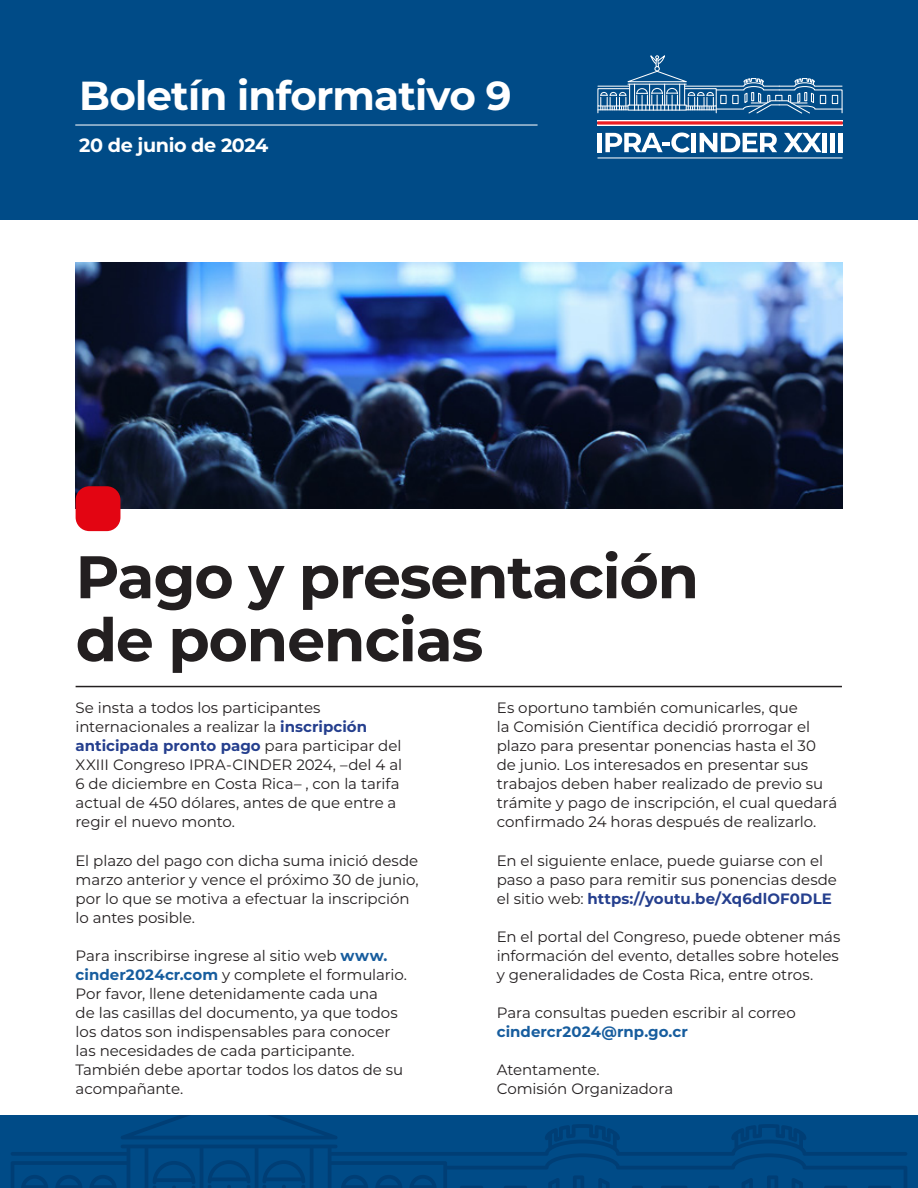
<style>
.page{position:relative;width:918px;height:1188px;background:#fff}
.page>*{position:absolute;margin:0;border:0;box-sizing:border-box;transform-origin:0 0}
.t1{font:700 60px/63px "Montserrat";letter-spacing:-.02em;color:#231f20}
.t2{font:700 40.5px "Montserrat";letter-spacing:-.02em;color:#fff}
.t3{font:700 19.2px "Montserrat";letter-spacing:-.02em;color:#fff}
.t4{font:15px/19px "Montserrat";letter-spacing:-.005em;color:#231f20}
.t5{font:700 15px "Montserrat";letter-spacing:.005em;color:#175d9e}
.s1{font-weight:700;color:#253f8e}
.s2{font-weight:700;color:#175d9e}
</style>
<div class="page">
<div style="left:0;top:0;width:918px;height:219px;background:#004b87"></div>
<div style="left:597px;top:133px;width:5px;height:19px;background:#fff"></div>
<svg style="left:605px;top:133px;width:85px;height:20px"></svg>
<hr style="left:692px;top:133px;width:4px;height:19px;background:#fff">
<svg style="left:700px;top:133px;width:77px;height:19px"></svg>
<svg style="left:784px;top:133px;width:38px;height:19px"></svg>
<div style="left:822px;top:133px;width:5px;height:19px;background:#fff"></div>
<div style="left:830px;top:133px;width:5px;height:19px;background:#fff"></div>
<div style="left:838px;top:133px;width:5px;height:19px;background:#fff"></div>
<hr style="left:598px;top:157px;width:244px;height:1px;background:#fff">
<svg style="left:597px;top:55px;width:246px;height:59px"></svg>
<div style="left:775px;top:95px;width:7px;height:6px;border:1px solid #fff"></div>
<hr style="left:597px;top:120px;width:246px;height:1px;background:#fff">
<hr style="left:597px;top:125px;width:246px;height:1px;background:#fff">
<svg style="left:597px;top:121px;width:246px;height:4px"></svg>
<hr style="left:76px;top:125px;width:461px;height:1px;background:#fff">
<div style="left:0;top:1116px;width:918px;height:72px;background:#004b87"></div>
<svg style="left:11px;top:1124px;width:896px;height:64px"></svg>
<svg style="left:824px;top:1186px;width:23px;height:2px"></svg>
<svg style="left:868px;top:1186px;width:23px;height:2px"></svg>
<svg style="left:767px;top:1175px;width:11px;height:13px"></svg>
<svg style="left:792px;top:1178px;width:11px;height:10px"></svg>
<svg style="left:504px;top:1186px;width:23px;height:2px"></svg>
<svg style="left:460px;top:1186px;width:23px;height:2px"></svg>
<svg style="left:573px;top:1175px;width:11px;height:13px"></svg>
<svg style="left:548px;top:1178px;width:12px;height:10px"></svg>
<svg style="left:120px;top:1116px;width:218px;height:23px"></svg>
<svg style="left:153px;top:1161px;width:42px;height:23px"></svg>
<svg style="left:208px;top:1160px;width:42px;height:23px"></svg>
<svg style="left:262px;top:1160px;width:43px;height:23px"></svg>
<svg style="left:21px;top:1175px;width:27px;height:13px"></svg>
<svg style="left:55px;top:1175px;width:27px;height:13px"></svg>
<svg style="left:89px;top:1175px;width:28px;height:13px"></svg>
<svg style="left:409px;top:1175px;width:28px;height:13px"></svg>
<svg style="left:375px;top:1175px;width:27px;height:13px"></svg>
<svg style="left:341px;top:1175px;width:27px;height:13px"></svg>
<img style="left:76px;top:262px;width:766px;height:247px">
<hr style="left:76px;top:686px;width:766px;height:1px;background:#231f20">
<div style="left:76px;top:486px;width:44px;height:45px;background:#e30512;border-radius:14px"></div>
<h2 class="t2" style="left:79px;top:66px;width:434px">Boletín informativo 9</h2>
<p class="t3" style="left:79px;top:131px;width:191px">20 de junio de 2024</p>
<h1 class="t1" style="left:76px;top:542px;width:625px">Pago y presentación de ponencias</h1>
<p class="t4" style="left:76px;top:698px;width:328px">Se insta a todos los participantes internacionales a realizar la <span class="s1">inscripción anticipada pronto pago</span> para participar del XXIII Congreso IPRA-CINDER 2024, –del 4 al 6 de diciembre en Costa Rica– , con la tarifa actual de 450 dólares, antes de que entre a regir el nuevo monto.</p>
<p class="t4" style="left:76px;top:850px;width:345px">El plazo del pago con dicha suma inició desde marzo anterior y vence el próximo 30 de junio, por lo que se motiva a efectuar la inscripción lo antes posible.</p>
<p class="t4" style="left:76px;top:945px;width:333px">Para inscribirse ingrese al sitio web <span class="s2">www. cinder2024cr.com</span> y complete el formulario.<br>Por favor, llene detenidamente cada una<br>de las casillas del documento, ya que todos los datos son indispensables para conocer las necesidades de cada participante.<br>También debe aportar todos los datos de su acompañante.</p>
<p class="t4" style="left:497px;top:698px;width:342px">Es oportuno también comunicarles, que<br>la Comisión Científica decidió prorrogar el plazo para presentar ponencias hasta el 30 de junio. Los interesados en presentar sus trabajos deben haber realizado de previo su trámite y pago de inscripción, el cual quedará confirmado 24 horas después de realizarlo.</p>
<p class="t4" style="left:497px;top:850px;width:342px">En el siguiente enlace, puede guiarse con el paso a paso para remitir sus ponencias desde el sitio web: <span class="s1">https://youtu.be/Xq6dlOF0DLE</span></p>
<p class="t4" style="left:497px;top:926px;width:345px;text-align:justify">En el portal del Congreso, puede obtener más información del evento, detalles sobre hoteles y generalidades de Costa Rica, entre otros.</p>
<p class="t4" style="left:497px;top:1002px;width:301px">Para consultas pueden escribir al correo</p>
<p class="t5" style="left:497px;top:1021px;width:193px">cindercr2024@rnp.go.cr</p>
<p class="t4" style="left:497px;top:1060px;width:178px">Atentamente.<br>Comisión Organizadora</p>
</div>
